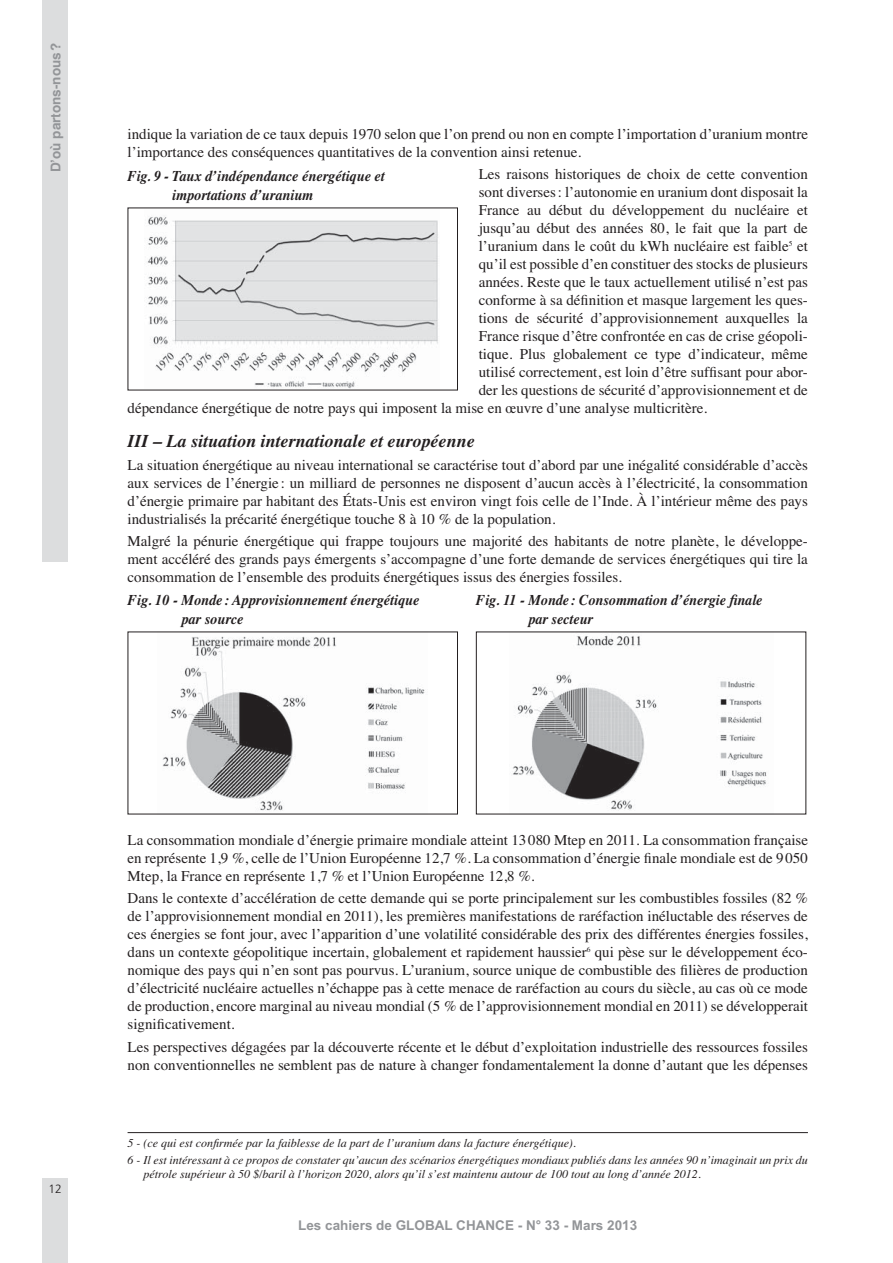
<style>
.page{position:relative;width:893px;height:1263px;background:#fff}
.page>*{position:absolute;margin:0;border:0;box-sizing:border-box;transform-origin:0 0}
.t1{font:italic 700 18px "Times";color:#231f20}
.t2{font:15px/18px "Times";color:#231f20;text-align:justify}
.t3{font:italic 700 15px/19.5px "Times";color:#231f20;scale:.93 1}
.t4{font:italic 700 15px/19.5px "Times";color:#231f20;scale:.94 1}
.t5{font:italic 700 15px/19.5px "Times";color:#231f20;scale:.95 1}
.t6{font:700 13.5px "Arial";color:#939598}
.t7{font:700 13.5px "Helvetica";color:#939598}
.t8{font:italic 12px/16.5px "Times";color:#231f20}
.t9{font:300 12px "Frutiger";color:#231f20}
</style>
<div class="page">
<div style="left:43px;top:1178px;width:25px;height:85px;background:#dcddde"></div>
<img style="left:146px;top:216px;width:292px;height:172px">
<img style="left:513px;top:635px;width:254px;height:176px">
<img style="left:162px;top:636px;width:263px;height:175px">
<hr style="left:128px;top:1132px;width:680px;height:1px;background:#231f20">
<div style="left:43px;top:0;width:25px;height:561px;background:#dcddde"></div>
<p class="t7" style="left:51px;top:172px;width:131px;rotate:-90deg">D’où partons-nous ?</p>
<p class="t2" style="left:128px;top:126px;width:682px">indique la variation de ce taux depuis 1970 selon que l’on prend ou non en compte l’importation d’uranium montre l’importance des conséquences quantitatives de la convention ainsi retenue.</p>
<p class="t3" style="left:172px;top:167px;width:230px;text-indent:-44px">Fig. 9 - Taux d’indépendance énergétique et importations d’uranium</p>
<p class="t2" style="left:479px;top:166px;width:331px">Les raisons historiques de choix de cette convention</p>
<p class="t2" style="left:479px;top:184px;width:331px">sont diverses : l’autonomie en uranium dont disposait la</p>
<p class="t2" style="left:479px;top:202px;width:331px">France au début du développement du nucléaire et</p>
<p class="t2" style="left:479px;top:220px;width:331px">jusqu’au début des années 80, le fait que la part de</p>
<p class="t2" style="left:479px;top:238px;width:331px">l’uranium dans le coût du kWh nucléaire est faible<sup>5</sup> et</p>
<p class="t2" style="left:479px;top:256px;width:331px">qu’il est possible d’en constituer des stocks de plusieurs</p>
<p class="t2" style="left:479px;top:274px;width:331px">années. Reste que le taux actuellement utilisé n’est pas</p>
<p class="t2" style="left:479px;top:292px;width:331px">conforme à sa définition et masque largement les ques-</p>
<p class="t2" style="left:479px;top:310px;width:331px">tions de sécurité d’approvisionnement auxquelles la</p>
<p class="t2" style="left:479px;top:328px;width:331px">France risque d’être confrontée en cas de crise géopoli-</p>
<p class="t2" style="left:479px;top:346px;width:331px">tique. Plus globalement ce type d’indicateur, même</p>
<p class="t2" style="left:479px;top:364px;width:331px">utilisé correctement, est loin d’être suffisant pour abor-</p>
<p class="t2" style="left:479px;top:382px;width:331px">der les questions de sécurité d’approvisionnement et de</p>
<p class="t2" style="left:128px;top:400px;width:581px">dépendance énergétique de notre pays qui imposent la mise en œuvre d’une analyse multicritère.</p>
<p class="t1" style="left:128px;top:435px;width:349px">III – La situation internationale et européenne</p>
<p class="t2" style="left:128px;top:457px;width:682px">La situation énergétique au niveau international se caractérise tout d’abord par une inégalité considérable d’accès aux services de l’énergie : un milliard de personnes ne disposent d’aucun accès à l’électricité, la consommation d’énergie primaire par habitant des États-Unis est environ vingt fois celle de l’Inde. À l’intérieur même des pays industrialisés la précarité énergétique touche 8 à 10 % de la population.</p>
<p class="t2" style="left:128px;top:533px;width:682px">Malgré la pénurie énergétique qui frappe toujours une majorité des habitants de notre planète, le développe&shy;ment accéléré des grands pays émergents s’accompagne d’une forte demande de services énergétiques qui tire la consommation de l’ensemble des produits énergétiques issus des énergies fossiles.</p>
<p class="t4" style="left:528px;top:591px;width:250px;text-indent:-52px">Fig. 11 - Monde : Consommation d’énergie finale par secteur</p>
<p class="t5" style="left:181px;top:591px;width:252px;text-indent:-54px">Fig. 10 - Monde : Approvisionnement énergétique par source</p>
<p class="t9" style="left:49px;top:1184px;width:15px">12</p>
<p class="t2" style="left:128px;top:832px;width:682px">La consommation mondiale d’énergie primaire mondiale atteint 13 080 Mtep en 2011. La consommation française en représente 1,9 %, celle de l’Union Européenne 12,7 %. La consommation d’énergie finale mondiale est de 9 050<br>Mtep, la France en représente 1,7 % et l’Union Européenne 12,8 %.</p>
<p class="t2" style="left:128px;top:891px;width:682px">Dans le contexte d’accélération de cette demande qui se porte principalement sur les combustibles fossiles (82 % de l’approvisionnement mondial en 2011), les premières manifestations de raréfaction inéluctable des réserves de ces énergies se font jour, avec l’apparition d’une volatilité considérable des prix des différentes énergies fossiles, dans un contexte géopolitique incertain, globalement et rapidement haussier<sup>6</sup> qui pèse sur le développement éco&shy;nomique des pays qui n’en sont pas pourvus. L’uranium, source unique de combustible des filières de production d’électricité nucléaire actuelles n’échappe pas à cette menace de raréfaction au cours du siècle, au cas où ce mode de production, encore marginal au niveau mondial (5 % de l’approvisionnement mondial en 2011) se développerait significativement.</p>
<p class="t2" style="left:128px;top:1039px;width:682px">Les perspectives dégagées par la découverte récente et le début d’exploitation industrielle des ressources fossiles non conventionnelles ne semblent pas de nature à changer fondamentalement la donne d’autant que les dépenses</p>
<p class="t8" style="left:128px;top:1136px;width:682px">5 - (ce qui est confirmée par la faiblesse de la part de l’uranium dans la facture énergétique).<br>6 - Il est intéressant à ce propos de constater qu’aucun des scénarios énergétiques mondiaux publiés dans les années 90 n’imaginait un prix du</p>
<p class="t8" style="left:144px;top:1167px;width:559px">pétrole supérieur à 50 $/baril à l’horizon 2020, alors qu’il s’est maintenu autour de 100 tout au long d’année 2012.</p>
<p class="t6" style="left:298px;top:1218px;width:340px">Les cahiers de GLOBAL CHANCE - N° 33 - Mars 2013</p>
</div>
